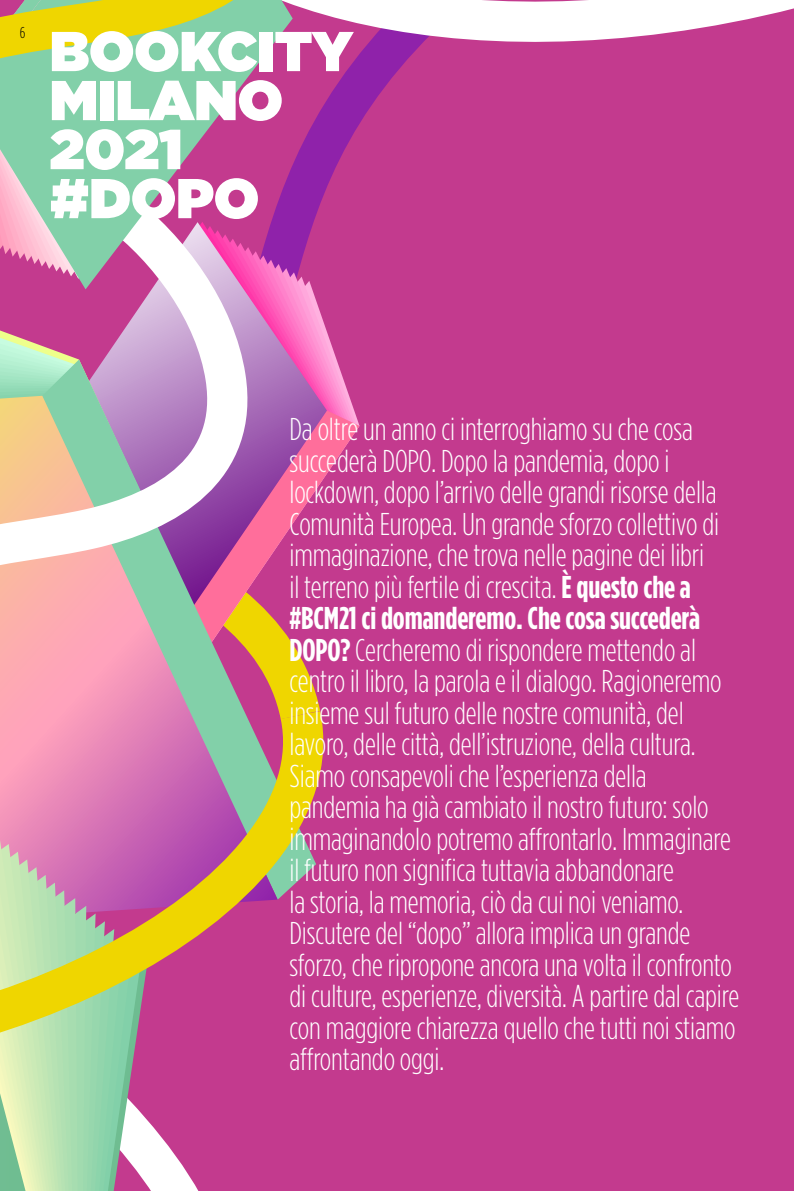
<style>
.page{position:relative;width:794px;height:1191px;background:#c33a8e}
.page>*{position:absolute;margin:0;border:0;box-sizing:border-box;transform-origin:0 0}
.t1{font:900 56px/49px "Gotham";letter-spacing:-.005em;color:#fff}
.t2{font:300 31.5px/31.5px "Gotham Condensed";letter-spacing:-.005em;color:#fff}
.t3{font:300 15.75px "Gotham Condensed";color:#000}
.s1{font-weight:700}
</style>
<div class="page">
<svg style="left:293px;top:146px;width:54px;height:76px"></svg>
<svg style="left:327px;top:410px;width:32px;height:64px;fill:#ff6e9b"></svg>
<svg style="left:290px;top:222px;width:37px;height:268px"></svg>
<svg style="left:290px;top:359px;width:26px;height:308px"></svg>
<svg style="left:0;top:289px;width:290px;height:902px"></svg>
<svg style="left:0;top:1090px;width:149px;height:101px;background:#b6d3b3"></svg>
<svg style="left:0;top:667px;width:324px;height:423px"></svg>
<svg style="left:360px;top:0;width:434px;height:84px"></svg>
<svg style="left:0;top:146px;width:293px;height:143px"></svg>
<svg style="left:0;top:0;width:360px;height:146px"></svg>
<svg style="left:701px;top:0;width:22px;height:16px"></svg>
<p class="t3" style="left:20px;top:24px;width:7px">6</p>
<h1 class="t1" style="left:50px;top:25px;width:305px">BOOKCITY<br>MILANO<br>2021 #DOPO</h1>
<p class="t2" style="left:289px;top:413px;width:451px">Da oltre un anno ci interroghiamo su che cosa succederà DOPO. Dopo la pandemia, dopo i lockdown, dopo l’arrivo delle grandi risorse della Comunità Europea. Un grande sforzo collettivo di immaginazione, che trova nelle pagine dei libri<br>il terreno più fertile di crescita. <span class="s1">È questo che a #BCM21 ci domanderemo. Che cosa succederà DOPO?</span> Cercheremo di rispondere mettendo al centro il libro, la parola e il dialogo. Ragioneremo insieme sul futuro delle nostre comunità, del lavoro, delle città, dell’istruzione, della cultura.<br>Siamo consapevoli che l’esperienza della pandemia ha già cambiato il nostro futuro: solo immaginandolo potremo affrontarlo. Immaginare il futuro non significa tuttavia abbandonare<br>la storia, la memoria, ciò da cui noi veniamo.<br>Discutere del “dopo” allora implica un grande sforzo, che ripropone ancora una volta il confronto di culture, esperienze, diversità. A partire dal capire con maggiore chiarezza quello che tutti noi stiamo affrontando oggi.</p>
</div>
